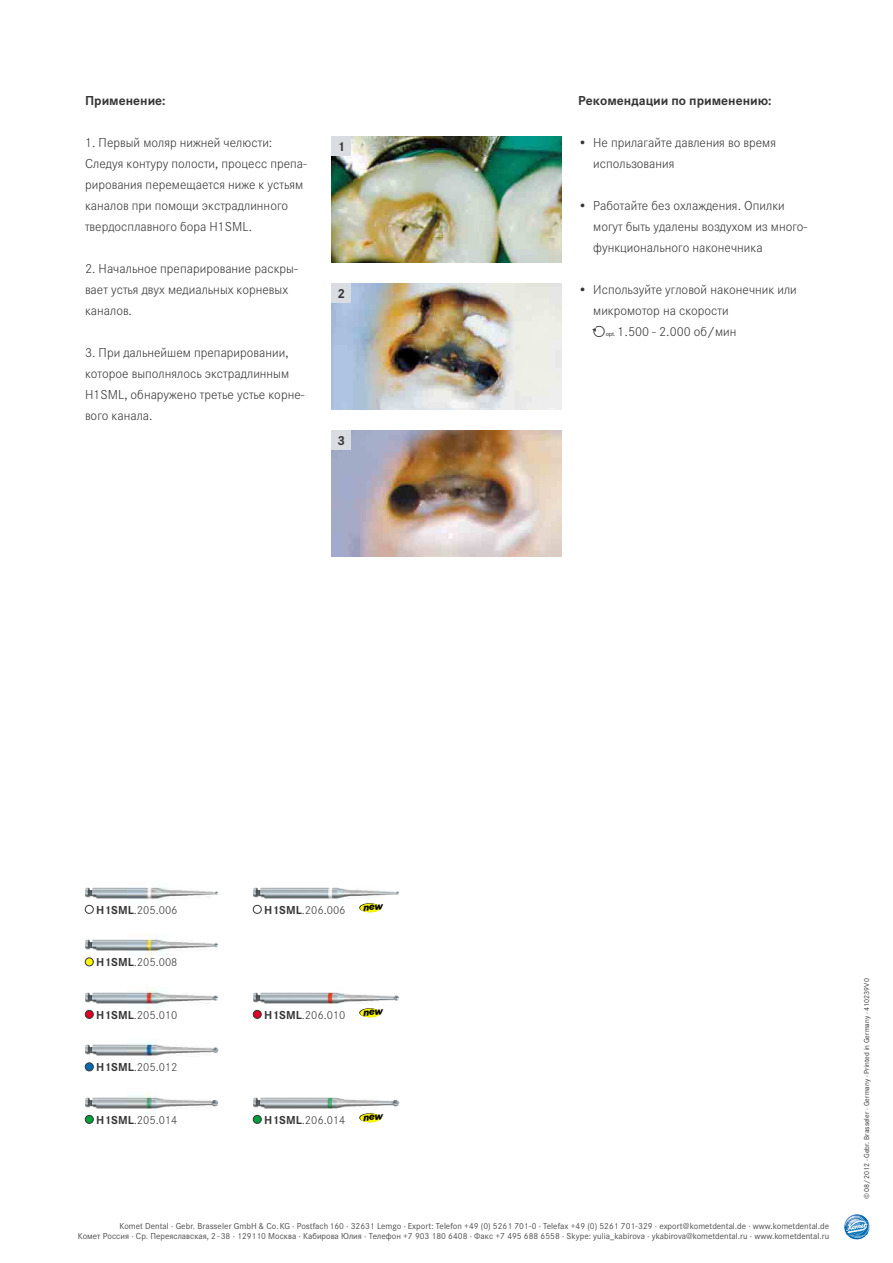
<style>
.page{position:relative;width:893px;height:1263px;background:#fff}
.page>*{position:absolute;margin:0;border:0;box-sizing:border-box;transform-origin:0 0}
.t1{font:300 13.5px/21px "Corporate SOT";color:#363636}
.t2{font:700 13.5px "Corporate SOT";color:#363636}
.t3{font:300 12px "Corporate SOT";color:#363636}
.t4{font:9px/10.5px "Corporate SOT";color:#4a4b4d;text-align:right}
.t5{font:7.5px "Corporate SOT";color:#363636}
.s1{font-weight:700}
</style>
<div class="page">
<svg style="left:844px;top:1216px;width:26px;height:22px"></svg>
<img style="left:332px;top:136px;width:229px;height:126px">
<img style="left:332px;top:284px;width:229px;height:126px">
<img style="left:332px;top:430px;width:229px;height:127px">
<div style="left:85px;top:958px;width:8px;height:8px;background:#f9f400;border-radius:50%"></div>
<div style="left:85px;top:957px;width:9px;height:9px;border:1px solid #363636;border-radius:50%"></div>
<div style="left:85px;top:905px;width:9px;height:9px;border:1px solid #363636;border-radius:50%"></div>
<div style="left:85px;top:1063px;width:8px;height:8px;background:#0669b2;border-radius:50%"></div>
<div style="left:85px;top:1062px;width:9px;height:9px;border:1px solid #363636;border-radius:50%"></div>
<div style="left:253px;top:905px;width:8px;height:9px;border:1px solid #363636;border-radius:50%"></div>
<div style="left:85px;top:1010px;width:8px;height:8px;background:#df0023;border-radius:50%"></div>
<div style="left:85px;top:1010px;width:9px;height:9px;border:1px solid #363636;border-radius:50%"></div>
<div style="left:85px;top:1115px;width:8px;height:8px;background:#009f3c;border-radius:50%"></div>
<div style="left:85px;top:1115px;width:9px;height:9px;border:1px solid #363636;border-radius:50%"></div>
<div style="left:253px;top:1115px;width:8px;height:8px;background:#009f3c;border-radius:50%"></div>
<div style="left:253px;top:1115px;width:8px;height:9px;border:1px solid #363636;border-radius:50%"></div>
<div style="left:253px;top:1010px;width:8px;height:8px;background:#df0023;border-radius:50%"></div>
<div style="left:253px;top:1010px;width:8px;height:9px;border:1px solid #363636;border-radius:50%"></div>
<img style="left:85px;top:935px;width:133px;height:21px">
<img style="left:85px;top:887px;width:314px;height:13px">
<img style="left:85px;top:1040px;width:134px;height:21px">
<img style="left:85px;top:987px;width:315px;height:21px">
<img style="left:85px;top:1092px;width:315px;height:21px">
<svg style="left:360px;top:903px;width:21px;height:9px"></svg>
<svg style="left:360px;top:1008px;width:21px;height:9px"></svg>
<svg style="left:360px;top:1113px;width:21px;height:9px"></svg>
<div style="left:332px;top:137px;width:19px;height:19px;background:#d9dde1"></div>
<div style="left:332px;top:431px;width:19px;height:19px;background:#d9dde1"></div>
<div style="left:332px;top:284px;width:19px;height:19px;background:#d9dde1"></div>
<svg style="left:363px;top:904px;width:18px;height:7px"></svg>
<svg style="left:363px;top:1009px;width:18px;height:7px"></svg>
<svg style="left:363px;top:1114px;width:18px;height:7px"></svg>
<p class="t2" style="left:85px;top:96px;width:82px">Применение:</p>
<p class="t1" style="left:85px;top:131px;width:223px">1. Первый моляр нижней челюсти:<br>Следуя контуру полости, процесс препа&shy;рирования перемещается ниже к устьям каналов при помощи экстрадлинного твердосплавного бора H1SML.</p>
<p class="t1" style="left:85px;top:257px;width:214px">2. Начальное препарирование раскры&shy;вает устья двух медиальных корневых каналов.</p>
<p class="t1" style="left:85px;top:341px;width:221px">3. При дальнейшем препарировании, которое выполнялось экстрадлинным<br>H1SML, обнаружено третье устье корне&shy;вого канала.</p>
<p class="t2" style="left:337px;top:141px;width:9px">1</p>
<p class="t2" style="left:337px;top:288px;width:9px">2</p>
<p class="t2" style="left:337px;top:435px;width:9px">3</p>
<p class="t2" style="left:578px;top:96px;width:195px">Рекомендации по применению:</p>
<p class="t1" style="left:593px;top:131px;width:184px;text-indent:-15px">• Не прилагайте давления во время использования</p>
<p class="t1" style="left:593px;top:194px;width:216px;text-indent:-15px">• Работайте без охлаждения. Опилки могут быть удалены воздухом из много&shy;функционального наконечника</p>
<p class="t1" style="left:578px;top:278px;width:220px">• Используйте угловой наконечник или</p>
<p class="t1" style="left:593px;top:299px;width:137px">микромотор на скорости</p>
<p class="t1" style="left:617px;top:320px;width:120px">1.500 - 2.000 об/мин</p>
<p class="t3" style="left:96px;top:901px;width:83px"><span class="s1">H1SML</span>.205.006</p>
<p class="t3" style="left:96px;top:954px;width:83px"><span class="s1">H1SML</span>.205.008</p>
<p class="t3" style="left:96px;top:1006px;width:83px"><span class="s1">H1SML</span>.205.010</p>
<p class="t3" style="left:96px;top:1059px;width:83px"><span class="s1">H1SML</span>.205.012</p>
<p class="t3" style="left:264px;top:901px;width:83px"><span class="s1">H1SML</span>.206.006</p>
<p class="t3" style="left:264px;top:1006px;width:83px"><span class="s1">H1SML</span>.206.010</p>
<p class="t3" style="left:96px;top:1111px;width:83px"><span class="s1">H1SML</span>.205.014</p>
<p class="t3" style="left:264px;top:1111px;width:83px"><span class="s1">H1SML</span>.206.014</p>
<p class="t4" style="left:78px;top:1221px;width:753px">Komet Dental · Gebr. Brasseler GmbH &amp; Co. KG · Postfach 160 · 32631 Lemgo · Export: Telefon +49 (0) 5261 701-0 · Telefax +49 (0) 5261 701-329 · export@kometdental.de · www.kometdental.de<br>Комет Рoccия · Ср. Переяславская, 2 - 38 · 129110 Москва · Кабирова Юлия · Телефон +7 903 180 6408 · Факс +7 495 688 6558 · Skype: yulia_kabirova · ykabirova@kometdental.ru · www.kometdental.ru</p>
<p class="t5" style="left:864px;top:1199px;width:222px;rotate:-90deg">© 08/2012 · Gebr. Brasseler · Germany · Printed in Germany · 410239V0</p>
</div>
